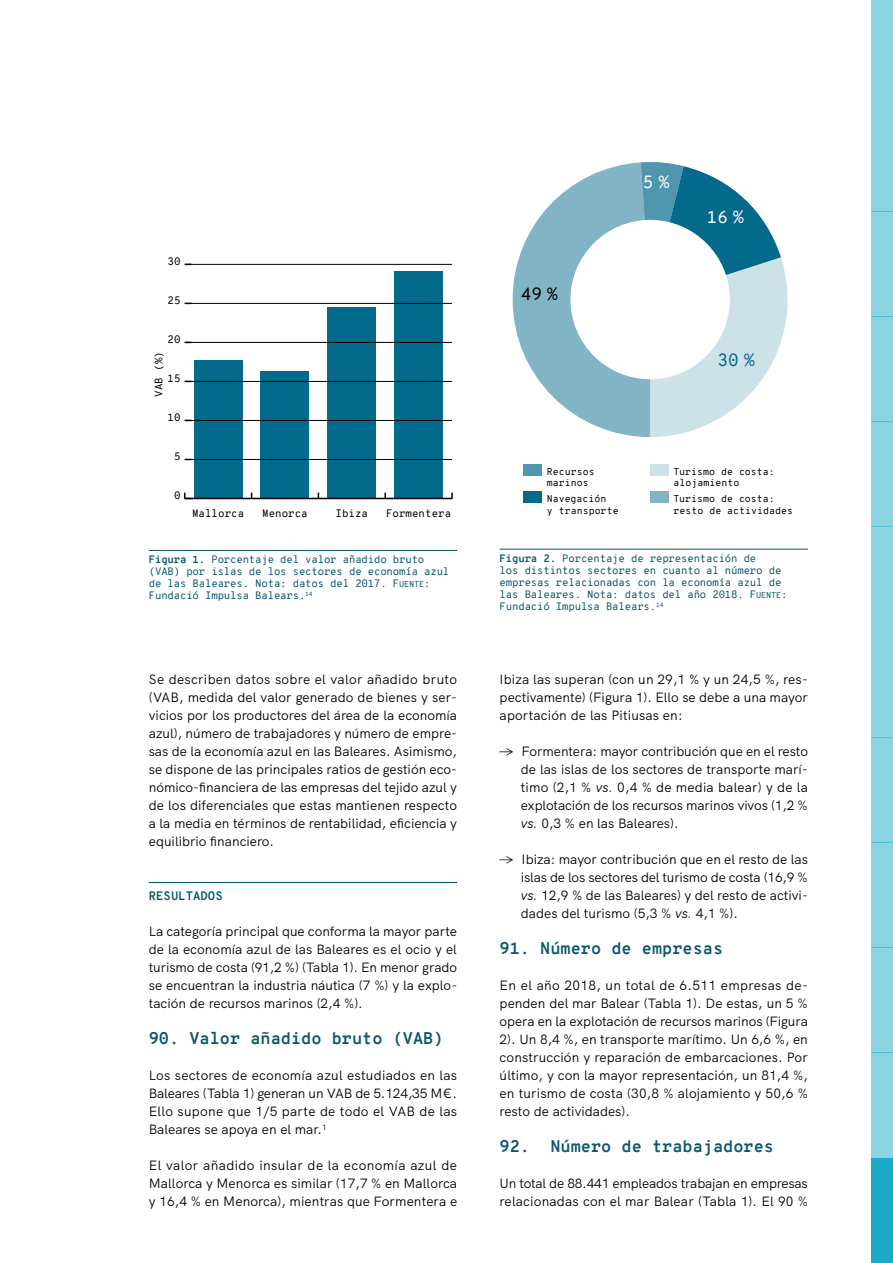
<style>
.page{position:relative;width:893px;height:1263px;background:#fff}
.page>*{position:absolute;margin:0;border:0;box-sizing:border-box;transform-origin:0 0}
.t1{font:17.25px "Overpass Mono";color:#fff}
.t2{font:17.25px "Overpass Mono";color:#046a8b}
.t3{font:17.25px "Overpass Mono";color:#000}
.t4{font:700 16.5px "Overpass Mono";color:#0c5770}
.t5{font:13.5px/18px "HK Grotesk";color:#000;text-align:justify}
.t6{font:700 12px "Overpass Mono";color:#0d5770}
.t7{font:10.5px/12px "Overpass Mono";letter-spacing:-.02em;color:#0d5770}
.t8{font:10.5px "Overpass Mono";color:#000}
.t9{font:9.75px/11.7px "Overpass Mono";color:#020203}
.s1{font-weight:700}
.s2{font-family:"Overpass Mono Regular SC800"}
.s3{font-family:"Overpass Mono Regular SC800";font-size:8.4px}
.s4{font-style:italic}
</style>
<div class="page">
<div style="left:872px;top:0;width:21px;height:106px;background:#8dd4e3"></div>
<div style="left:872px;top:421px;width:21px;height:106px;background:#8dd4e3"></div>
<div style="left:872px;top:842px;width:21px;height:105px;background:#8dd4e3"></div>
<div style="left:872px;top:211px;width:21px;height:105px;background:#8dd4e3"></div>
<div style="left:872px;top:632px;width:21px;height:105px;background:#8dd4e3"></div>
<div style="left:872px;top:1053px;width:21px;height:105px;background:#8dd4e3"></div>
<div style="left:872px;top:106px;width:21px;height:105px;background:#8dd4e3"></div>
<div style="left:872px;top:527px;width:21px;height:105px;background:#8dd4e3"></div>
<div style="left:872px;top:947px;width:21px;height:106px;background:#8dd4e3"></div>
<div style="left:872px;top:316px;width:21px;height:106px;background:#8dd4e3"></div>
<div style="left:872px;top:737px;width:21px;height:105px;background:#8dd4e3"></div>
<div style="left:872px;top:1158px;width:21px;height:105px;background:#1ca9c7"></div>
<hr style="left:149px;top:882px;width:308px;height:1px;background:#0d5770">
<hr style="left:149px;top:550px;width:308px;height:1px;background:#0d5770">
<hr style="left:500px;top:549px;width:308px;height:1px;background:#0d5770">
<div style="left:194px;top:360px;width:48px;height:138px;background:#046a8b"></div>
<div style="left:261px;top:370px;width:48px;height:128px;background:#046a8b"></div>
<div style="left:328px;top:307px;width:48px;height:191px;background:#046a8b"></div>
<div style="left:395px;top:271px;width:48px;height:227px;background:#046a8b"></div>
<svg style="left:184px;top:493px;width:7px;height:6px"></svg>
<hr style="left:185px;top:264px;width:267px;height:1px;background:#000">
<hr style="left:185px;top:303px;width:267px;height:1px;background:#000">
<hr style="left:185px;top:342px;width:267px;height:1px;background:#000">
<hr style="left:185px;top:381px;width:267px;height:1px;background:#000">
<hr style="left:185px;top:420px;width:267px;height:1px;background:#000">
<hr style="left:185px;top:459px;width:267px;height:1px;background:#000">
<hr style="left:185px;top:498px;width:267px;height:1px;background:#000">
<svg style="left:513px;top:162px;width:275px;height:275px"></svg>
<div style="left:570px;top:220px;width:160px;height:159px;background:#fff;border-radius:50%"></div>
<div style="left:524px;top:464px;width:18px;height:11px;background:#4f96ae"></div>
<div style="left:524px;top:492px;width:18px;height:11px;background:#046a8b"></div>
<div style="left:651px;top:464px;width:18px;height:11px;background:#cde1e8"></div>
<div style="left:651px;top:492px;width:18px;height:11px;background:#81b4c5"></div>
<p class="t8" style="left:168px;top:253px;width:15px">30</p>
<p class="t8" style="left:168px;top:292px;width:15px">25</p>
<p class="t8" style="left:168px;top:331px;width:15px">20</p>
<p class="t3" style="left:521px;top:281px;width:39px">49 %</p>
<p class="t1" style="left:643px;top:170px;width:28px">5 %</p>
<p class="t1" style="left:707px;top:205px;width:39px">16 %</p>
<p class="t8" style="left:151px;top:397px;width:47px;rotate:-90deg">VAB (%)</p>
<p class="t2" style="left:718px;top:348px;width:39px">30 %</p>
<p class="t8" style="left:168px;top:370px;width:15px">15</p>
<p class="t8" style="left:168px;top:409px;width:15px">10</p>
<p class="t8" style="left:174px;top:448px;width:8px">5</p>
<p class="t8" style="left:174px;top:487px;width:8px">0</p>
<p class="t8" style="left:192px;top:506px;width:54px">Mallorca</p>
<p class="t8" style="left:262px;top:506px;width:47px">Menorca</p>
<p class="t8" style="left:336px;top:506px;width:34px">Ibiza</p>
<p class="t8" style="left:386px;top:506px;width:67px">Formentera</p>
<p class="t9" style="left:547px;top:465px;width:49px">Recursos marinos</p>
<p class="t9" style="left:547px;top:493px;width:73px">Navegación<br>y transporte</p>
<p class="t9" style="left:674px;top:465px;width:103px">Turismo de costa: alojamiento</p>
<p class="t9" style="left:674px;top:493px;width:121px">Turismo de costa: resto de actividades</p>
<p class="t7" style="left:149px;top:554px;width:302px"><span class="s1">Figura 1.</span> Porcentaje del valor añadido bruto (VAB) por islas de los sectores de economía azul de las Baleares. Nota: datos del 2017. <span class="s2">F</span><span class="s3">UENTE</span><span class="s2">:<br></span>Fundació Impulsa Balears.<sup>14</sup></p>
<p class="t7" style="left:500px;top:552px;width:289px"><span class="s1">Figura 2.</span> Porcentaje de representación de<br>los distintos sectores en cuanto al número de empresas relacionadas con la economía azul de las Baleares. Nota: datos del año 2018. <span class="s2">F</span><span class="s3">UENTE</span><span class="s2">:<br></span>Fundació Impulsa Balears.<sup>14</sup></p>
<p class="t5" style="left:149px;top:669px;width:310px">Se describen datos sobre el valor añadido bruto (VAB, medida del valor generado de bienes y ser&shy;vicios por los productores del área de la economía azul), número de trabajadores y número de empre&shy;sas de la economía azul en las Baleares. Asimismo, se dispone de las principales ratios de gestión eco&shy;nómico-financiera de las empresas del tejido azul y de los diferenciales que estas mantienen respecto a la media en términos de rentabilidad, eficiencia y equilibrio financiero.</p>
<p class="t6" style="left:149px;top:887px;width:75px">RESULTADOS</p>
<p class="t5" style="left:149px;top:921px;width:310px">La categoría principal que conforma la mayor parte de la economía azul de las Baleares es el ocio y el turismo de costa (91,2 %) (Tabla 1). En menor grado se encuentran la industria náutica (7 %) y la explo&shy;tación de recursos marinos (2,4 %).</p>
<p class="t4" style="left:149px;top:1026px;width:296px">90. Valor añadido bruto (VAB)</p>
<p class="t5" style="left:149px;top:1065px;width:310px">Los sectores de economía azul estudiados en las Baleares (Tabla 1) generan un VAB de 5.124,35 M€.<br>Ello supone que 1/5 parte de todo el VAB de las Baleares se apoya en el mar.<sup>1</sup></p>
<p class="t5" style="left:149px;top:1155px;width:310px">El valor añadido insular de la economía azul de Mallorca y Menorca es similar (17,7 % en Mallorca y 16,4 % en Menorca), mientras que Formentera e</p>
<p class="t5" style="left:500px;top:669px;width:310px">Ibiza las superan (con un 29,1 % y un 24,5 %, res&shy;pectivamente) (Figura 1). Ello se debe a una mayor aportación de las Pitiusas en:</p>
<p class="t5" style="left:521px;top:741px;width:289px;text-indent:-21px">→ Formentera: mayor contribución que en el resto de las islas de los sectores de transporte marí&shy;timo (2,1 % <span class="s4">vs.</span> 0,4 % de media balear) y de la explotación de los recursos marinos vivos (1,2 % <span class="s4">vs.</span> 0,3 % en las Baleares).</p>
<p class="t5" style="left:521px;top:849px;width:289px;text-indent:-21px">→ Ibiza: mayor contribución que en el resto de las islas de los sectores del turismo de costa (16,9 % <span class="s4">vs.</span> 12,9 % de las Baleares) y del resto de activi&shy;dades del turismo (5,3 % <span class="s4">vs.</span> 4,1 %).</p>
<p class="t4" style="left:500px;top:936px;width:225px">91. Número de empresas</p>
<p class="t5" style="left:500px;top:975px;width:310px">En el año 2018, un total de 6.511 empresas de&shy;penden del mar Balear (Tabla 1). De estas, un 5 % opera en la explotación de recursos marinos (Figura 2). Un 8,4 %, en transporte marítimo. Un 6,6 %, en construcción y reparación de embarcaciones. Por último, y con la mayor representación, un 81,4 %, en turismo de costa (30,8 % alojamiento y 50,6 % resto de actividades).</p>
<p class="t4" style="left:500px;top:1134px;width:276px">92. Número de trabajadores</p>
<p class="t5" style="left:500px;top:1173px;width:310px">Un total de 88.441 empleados trabajan en empresas relacionadas con el mar Balear (Tabla 1). El 90 %</p>
</div>
